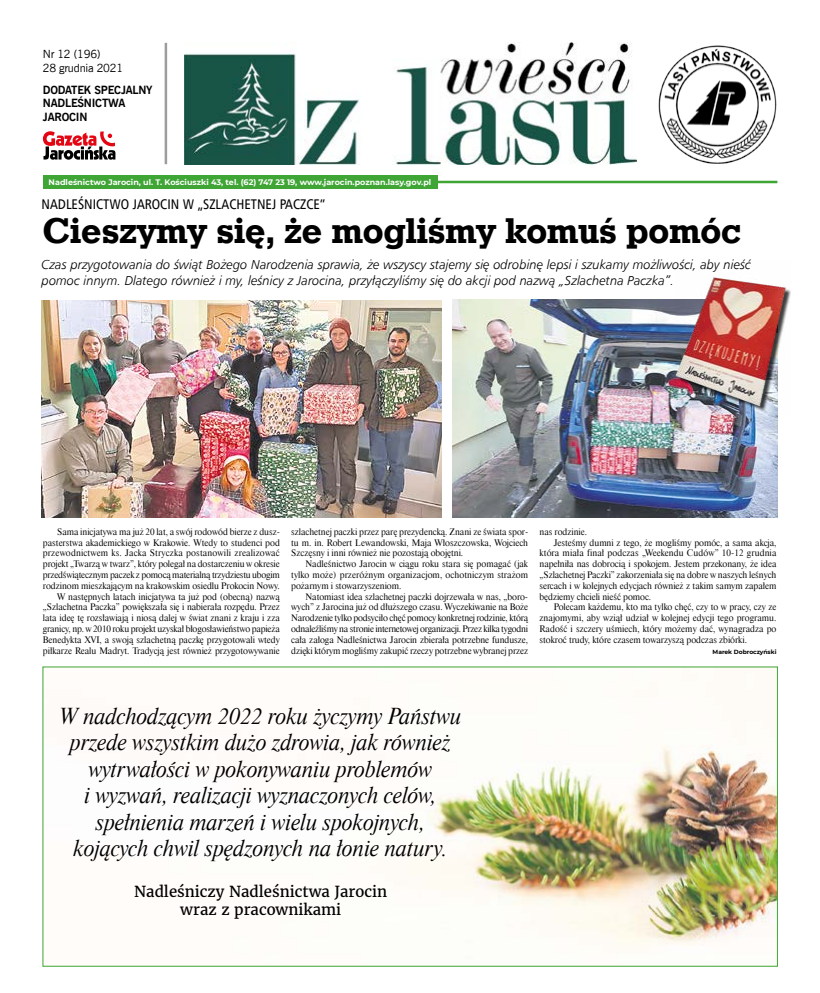
<style>
.page{position:relative;width:820px;height:993px;background:#fff}
.page>*{position:absolute;margin:0;border:0;box-sizing:border-box;transform-origin:0 0}
.t1{font:36px "Geo Slab 712 Bd EU";color:#000}
.t2{font:italic 22px/26.4px "Dutch 801 Hd EU";color:#000;text-align:center}
.t3{font:15px/18px "Merriweather";color:#000;text-align:center}
.t4{font:14px "Humnst 777 Cn EU";color:#000}
.t5{font:italic 13px/15.6px "Humnst 777 Lt EU";color:#000}
.t6{font:700 11.3px/13.6px "News Goth EU";letter-spacing:-.02em;color:#000}
.t7{font:11.3px/13.6px "News Goth EU";letter-spacing:-.02em;color:#000}
.t8{font:9px/10.8px "Dutch 801 Hd EU";letter-spacing:-.005em;color:#000;text-align:justify}
.t9{font:700 8px "Montserrat";color:#fff}
.t10{font:700 6px "Montserrat";letter-spacing:-.005em;color:#000}
</style>
<div class="page">
<img style="left:408px;top:745px;width:367px;height:205px">
<img style="left:184px;top:43px;width:452px;height:121px">
<img style="left:658px;top:45px;width:119px;height:119px">
<div style="left:43px;top:175px;width:394px;height:14px;background:#3fa535"></div>
<hr style="left:431px;top:181px;width:346px;height:2px;background:#3fa535">
<hr style="left:164px;top:43px;width:3px;height:121px;background:#9d9d9c">
<svg style="left:43px;top:131px;width:72px;height:29px"></svg>
<img style="left:453px;top:299px;width:324px;height:218px">
<img style="left:42px;top:300px;width:399px;height:217px">
<img style="left:674px;top:277px;width:116px;height:137px">
<p class="t7" style="left:43px;top:47px;width:82px">Nr 12 (196)<br>28 grudnia 2021</p>
<p class="t6" style="left:43px;top:83px;width:111px">DODATEK SPECJALNY<br>NADLEŚNICTWA<br>JAROCIN</p>
<p class="t9" style="left:49px;top:176px;width:384px">Nadleśnictwo Jarocin, ul. T. Kościuszki 43, tel. (62) 747 23 19, www.jarocin.poznan.lasy.gov.pl</p>
<h3 class="t4" style="left:42px;top:196px;width:285px">NADLEŚNICTWO JAROCIN W „SZLACHETNEJ PACZCE”</h3>
<h1 class="t1" style="left:43px;top:209px;width:699px">Cieszymy się, że mogliśmy komuś pomóc</h1>
<p class="t5" style="left:42px;top:257px;width:710px">Czas przygotowania do świąt Bożego Narodzenia sprawia, że wszyscy stajemy się odrobinę lepsi i szukamy możliwości, aby nieść pomoc innym. Dlatego również i my, leśnicy z Jarocina, przyłączyliśmy się do akcji pod nazwą „Szlachetna Paczka”.</p>
<p class="t8" style="left:43px;top:526px;width:238px;text-align:right">Sama inicjatywa ma już 20 lat, a swój rodowód bierze z dusz&shy;pasterstwa akademickiego w Krakowie. Wtedy to studenci pod przewodnictwem ks. Jacka Stryczka postanowili zrealizować projekt „Twarzą w twarz”, który polegał na dostarczeniu w okresie przedświątecznym paczek z pomocą materialną trzydziestu ubogim rodzinom mieszkającym na krakowskim osiedlu Prokocin Nowy.<br>W następnych latach inicjatywa ta już pod (obecną) nazwą „Szlachetna Paczka” powiększała się i nabierała rozpędu. Przez lata ideę tę rozsławiają i niosą dalej w świat znani z kraju i zza granicy, np. w 2010 roku projekt uzyskał błogosławieństwo papieża Benedykta XVI, a swoją szlachetną paczkę przygotowali wtedy piłkarze Realu Madryt. Tradycją jest również przygotowywanie</p>
<p class="t8" style="left:291px;top:526px;width:238px">szlachetnej paczki przez parę prezydencką. Znani ze świata spor&shy;tu m. in. Robert Lewandowski, Maja Włoszczowska, Wojciech Szczęsny i inni również nie pozostają obojętni.</p>
<p class="t8" style="left:291px;top:558px;width:238px;text-indent:14px">Nadleśnictwo Jarocin w ciągu roku stara się pomagać (jak tylko może) przeróżnym organizacjom, ochotniczym strażom pożarnym i stowarzyszeniom.</p>
<p class="t8" style="left:291px;top:591px;width:238px;text-indent:14px">Natomiast idea szlachetnej paczki dojrzewała w nas, „boro&shy;wych” z Jarocina już od dłuższego czasu. Wyczekiwanie na Boże Narodzenie tylko podsyciło chęć pomocy konkretnej rodzinie, którą odnaleźliśmy na stronie internetowej organizacji. Przez kilka tygodni cała załoga Nadleśnictwa Jarocin zbierała potrzebne fundusze, dzięki którym mogliśmy zakupić rzeczy potrzebne wybranej przez</p>
<p class="t8" style="left:539px;top:526px;width:49px">nas rodzinie.</p>
<p class="t8" style="left:553px;top:537px;width:224px">Jesteśmy dumni z tego, że mogliśmy pomóc, a sama akcja,</p>
<p class="t8" style="left:539px;top:548px;width:238px">która miała finał podczas „Weekendu Cudów” 10-12 grudnia</p>
<p class="t8" style="left:539px;top:558px;width:238px">napełniła nas dobrocią i spokojem. Jestem przekonany, że idea</p>
<p class="t8" style="left:539px;top:569px;width:238px">„Szlachetnej Paczki” zakorzeniała się na dobre w naszych leśnych</p>
<p class="t8" style="left:539px;top:580px;width:238px">sercach i w kolejnych edycjach również z takim samym zapałem</p>
<p class="t8" style="left:539px;top:591px;width:113px">będziemy chcieli nieść pomoc.</p>
<p class="t8" style="left:553px;top:602px;width:224px">Polecam każdemu, kto ma tylko chęć, czy to w pracy, czy ze</p>
<p class="t8" style="left:539px;top:612px;width:238px">znajomymi, aby wziął udział w kolejnej edycji tego programu.</p>
<p class="t8" style="left:539px;top:623px;width:238px">Radość i szczery uśmiech, który możemy dać, wynagradza po</p>
<p class="t8" style="left:539px;top:634px;width:209px">stokroć trudy, które czasem towarzyszą podczas zbiórki.</p>
<p class="t10" style="left:712px;top:647px;width:65px">Marek Dobroczyński</p>
<p class="t2" style="left:60px;top:703px;width:403px">W nadchodzącym 2022 roku życzymy Państwu przede wszystkim dużo zdrowia, jak również wytrwałości w pokonywaniu problemów<br>i wyzwań, realizacji wyznaczonych celów, spełnienia marzeń i wielu spokojnych, kojących chwil spędzonych na łonie natury.</p>
<h3 class="t3" style="left:134px;top:882px;width:254px">Nadleśniczy Nadleśnictwa Jarocin wraz z pracownikami</h3>
</div>
